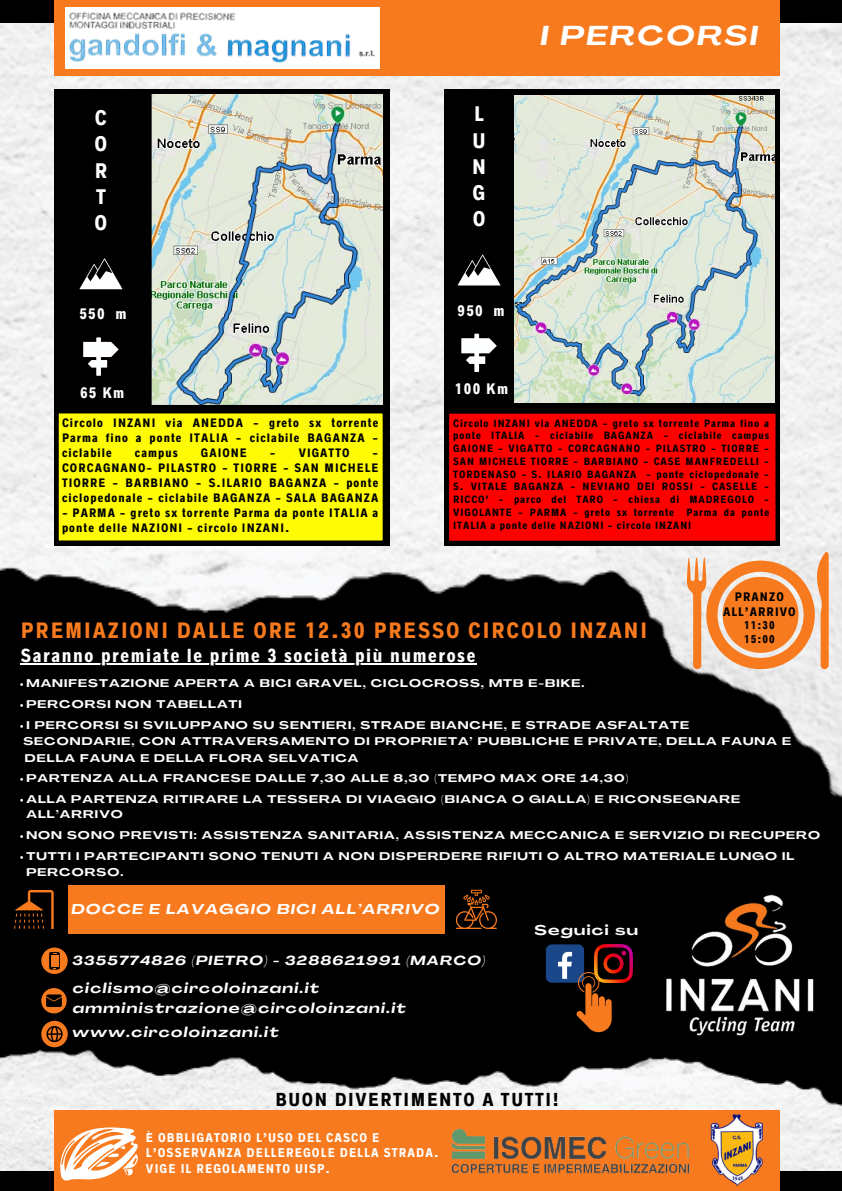
<style>
.page{position:relative;width:842px;height:1191px;background:#fff}
.page>*{position:absolute;margin:0;border:0;box-sizing:border-box;transform-origin:0 0}
.t1{font:italic 700 26.9px "Agrandir Grand";letter-spacing:.095em;color:#fff}
.t2{font:700 condensed 20px "Radnika Next";letter-spacing:.095em;color:#f77a1e}
.t3{font:700 condensed 19px/26.2px "Radnika Next";color:#feffff;text-align:justify}
.t4{font:700 condensed 17px "Radnika Next";letter-spacing:.095em;color:#fff}
.t5{font:700 condensed 16.9px "Radnika Next";letter-spacing:.095em;color:#000}
.t6{font:italic 700 14px/19.5px "Agrandir Grand";letter-spacing:.095em;color:#fff}
.t7{font:700 13.9px "Agrandir Grand";letter-spacing:.095em;color:#fff}
.t8{font:700 condensed 13.7px "Radnika Next";letter-spacing:.095em;color:#fff}
.t9{font:italic 700 13px "Agrandir Grand";letter-spacing:.095em;color:#fff}
.t10{font:700 condensed 11.5px/15.8px "Radnika Next";letter-spacing:.095em;color:#fff}
.t11{font:700 condensed 11.1px/14.8px "Radnika Next";letter-spacing:.095em;color:#000;text-align:center}
.t12{font:700 11px/20.9px "Agrandir Grand";letter-spacing:.095em;color:#fff}
.t13{font:700 condensed 11px/15px "Radnika Next";letter-spacing:.095em;color:#000;text-align:justify}
.t14{font:700 condensed 10.1px/14.1px "Radnika Next";letter-spacing:.095em;color:#000}
.t15{font:700 condensed 9.5px/12.8px "Radnika Next";letter-spacing:.095em;color:#000;text-align:justify}
</style>
<div class="page">
<div style="left:0;top:0;width:842px;height:1190px;background:#000"></div>
<img style="left:102px;top:586px;width:241px;height:27px">
<img style="left:424px;top:586px;width:418px;height:212px">
<img style="left:0;top:430px;width:842px;height:156px">
<img style="left:0;top:267px;width:842px;height:163px">
<img style="left:0;top:24px;width:842px;height:243px">
<svg style="left:54px;top:90px;width:336px;height:455px"></svg>
<div style="left:54px;top:0;width:726px;height:75px;background:#f77a1e"></div>
<img style="left:0;top:1050px;width:842px;height:120px">
<div style="left:54px;top:1109px;width:726px;height:81px;background:#f77a1e"></div>
<svg style="left:445px;top:90px;width:335px;height:319px"></svg>
<img style="left:65px;top:7px;width:315px;height:62px">
<img style="left:666px;top:894px;width:148px;height:142px">
<svg style="left:41px;top:947px;width:27px;height:26px"></svg>
<svg style="left:41px;top:1020px;width:27px;height:26px"></svg>
<div style="left:546px;top:944px;width:38px;height:38px;background:#1a4789;border-radius:6px"></div>
<img style="left:595px;top:944px;width:38px;height:38px">
<svg style="left:41px;top:988px;width:26px;height:25px"></svg>
<svg style="left:558px;top:951px;width:53px;height:80px"></svg>
<svg style="left:54px;top:409px;width:333px;height:135px;background:#e8e504"></svg>
<svg style="left:60px;top:1127px;width:78px;height:53px"></svg>
<img style="left:451px;top:1128px;width:239px;height:46px">
<img style="left:710px;top:1114px;width:53px;height:73px">
<svg style="left:80px;top:258px;width:42px;height:31px"></svg>
<svg style="left:83px;top:337px;width:36px;height:38px"></svg>
<img style="left:147px;top:90px;width:240px;height:319px">
<svg style="left:445px;top:409px;width:335px;height:136px;background:#e80000"></svg>
<hr style="left:21px;top:663px;width:456px;height:2px;background:#fff">
<svg style="left:687px;top:545px;width:142px;height:124px;background:#f0a975"></svg>
<img style="left:514px;top:95px;width:260px;height:308px">
<svg style="left:458px;top:254px;width:42px;height:31px"></svg>
<svg style="left:461px;top:333px;width:36px;height:39px"></svg>
<div style="left:0;top:884px;width:514px;height:49px;background:#f77a1e"></div>
<div style="left:0;top:884px;width:68px;height:55px;background:#000"></div>
<div style="left:445px;top:875px;width:81px;height:69px;background:#000"></div>
<svg style="left:456px;top:889px;width:41px;height:39px"></svg>
<svg style="left:14px;top:889px;width:40px;height:39px"></svg>
<h3 class="t3" style="left:95px;top:105px;width:14px">C O R T O</h3>
<p class="t8" style="left:79px;top:306px;width:49px">550 m</p>
<p class="t8" style="left:80px;top:384px;width:46px">65 Km</p>
<p class="t13" style="left:62px;top:415px;width:318px">Circolo INZANI via ANEDDA - greto sx torrente Parma fino a ponte ITALIA - ciclabile BAGANZA - ciclabile</p>
<p class="t13" style="left:135px;top:445px;width:44px">campus</p>
<p class="t13" style="left:201px;top:445px;width:47px">GAIONE</p>
<p class="t13" style="left:270px;top:445px;width:81px">- VIGATTO</p>
<p class="t13" style="left:62px;top:445px;width:318px;text-indent:311px">- CORCAGNANO- PILASTRO - TIORRE - SAN MICHELE TIORRE - BARBIANO - S.ILARIO BAGANZA - ponte ciclopedonale - ciclabile BAGANZA - SALA BAGANZA</p>
<p class="t13" style="left:62px;top:505px;width:318px">- PARMA - greto sx torrente Parma da ponte ITALIA a ponte delle NAZIONI - circolo INZANI.</p>
<h3 class="t3" style="left:472px;top:101px;width:15px">L U N G O</h3>
<p class="t8" style="left:457px;top:302px;width:49px">950 m</p>
<p class="t8" style="left:455px;top:380px;width:55px">100 Km</p>
<h1 class="t1" style="left:541px;top:25px;width:219px">I PERCORSI</h1>
<p class="t15" style="left:453px;top:416px;width:317px">Circolo INZANI via ANEDDA - greto sx torrente Parma fino a ponte ITALIA - ciclabile BAGANZA - ciclabile campus GAIONE - VIGATTO - CORCAGNANO - PILASTRO - TIORRE - SAN MICHELE TIORRE - BARBIANO - CASE MANFREDELLI - TORDENASO - S. ILARIO BAGANZA - ponte ciclopedonale - S. VITALE BAGANZA - NEVIANO DEI ROSSI - CASELLE - RICCO’ - parco del TARO - chiesa di MADREGOLO - VIGOLANTE - PARMA - greto sx torrente</p>
<p class="t15" style="left:453px;top:506px;width:317px;text-indent:233px">Parma da ponte<br>ITALIA a ponte delle NAZIONI - circolo INZANI</p>
<h2 class="t2" style="left:21px;top:618px;width:628px">PREMIAZIONI DALLE ORE 12.30 PRESSO CIRCOLO INZANI</h2>
<h3 class="t4" style="left:21px;top:645px;width:456px">Saranno premiate le prime 3 società più numerose</h3>
<p class="t11" style="left:723px;top:589px;width:74px">PRANZO<br>ALL’ARRIVO</p>
<p class="t14" style="left:744px;top:618px;width:32px">11:30<br>15:00</p>
<p class="t12" style="left:26px;top:674px;width:664px">MANIFESTAZIONE APERTA A BICI GRAVEL, CICLOCROSS, MTB E-BIKE.<br>PERCORSI NON TABELLATI<br>I PERCORSI SI SVILUPPANO SU SENTIERI, STRADE BIANCHE, E STRADE ASFALTATE</p>
<p class="t12" style="left:23px;top:731px;width:769px">SECONDARIE, CON ATTRAVERSAMENTO DI PROPRIETA’ PUBBLICHE E PRIVATE, DELLA FAUNA E</p>
<p class="t12" style="left:26px;top:768px;width:715px">PARTENZA ALLA FRANCESE DALLE 7,30 ALLE 8,30 (TEMPO MAX ORE 14,30)<br>ALLA PARTENZA RITIRARE LA TESSERA DI VIAGGIO (BIANCA O GIALLA) E RICONSEGNARE</p>
<p class="t12" style="left:26px;top:805px;width:795px">ALL’ARRIVO<br>NON SONO PREVISTI: ASSISTENZA SANITARIA, ASSISTENZA MECCANICA E SERVIZIO DI RECUPERO<br>TUTTI I PARTECIPANTI SONO TENUTI A NON DISPERDERE RIFIUTI O ALTRO MATERIALE LUNGO IL</p>
<p class="t12" style="left:26px;top:862px;width:98px">PERCORSO.</p>
<p class="t12" style="left:25px;top:748px;width:335px">DELLA FAUNA E DELLA FLORA SELVATICA</p>
<p class="t6" style="left:71px;top:901px;width:370px">DOCCE E LAVAGGIO BICI ALL’ARRIVO</p>
<p class="t9" style="left:72px;top:954px;width:414px">3355774826 (PIETRO) - 3288621991 (MARCO)</p>
<p class="t6" style="left:73px;top:979px;width:334px">ciclismo@circoloinzani.it amministrazione@circoloinzani.it</p>
<p class="t6" style="left:72px;top:1023px;width:208px">www.circoloinzani.it</p>
<p class="t7" style="left:534px;top:924px;width:105px">Seguici su</p>
<h3 class="t5" style="left:276px;top:1089px;width:285px">BUON DIVERTIMENTO A TUTTI!</h3>
<p class="t10" style="left:146px;top:1129px;width:294px">È OBBLIGATORIO L’USO DEL CASCO E<br>L’OSSERVANZA DELLEREGOLE DELLA STRADA.<br>VIGE IL REGOLAMENTO UISP.</p>
</div>
